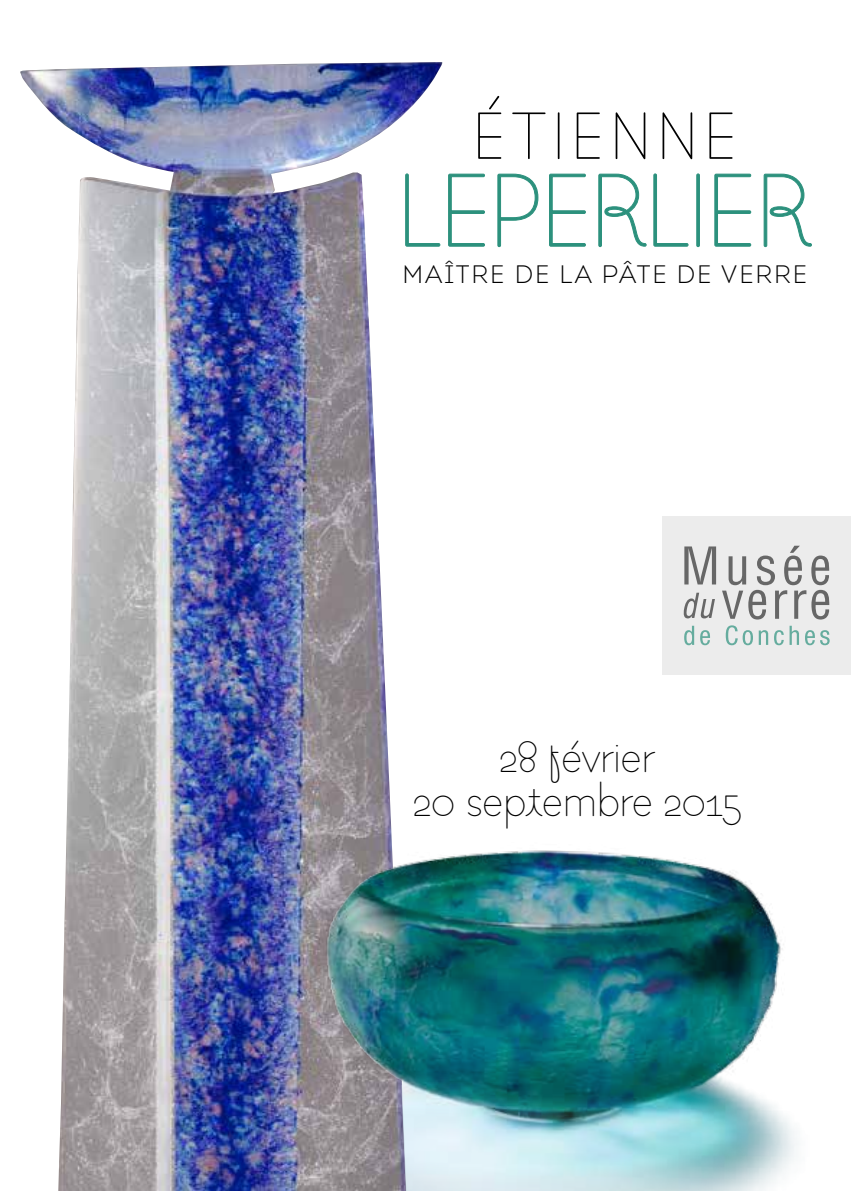
<style>
.page{position:relative;width:851px;height:1191px;background:#fff}
.page>*{position:absolute;margin:0;border:0;box-sizing:border-box;transform-origin:0 0}
.t1{font:102.6px "Los Niches";color:#2c917d}
.t2{font:66px "Los Niches";letter-spacing:.11em;color:#000}
.t3{font:44px/44px "Los Niches";color:#000;text-align:center}
.t4{font:300 25.2px "Intro";letter-spacing:.07em;color:#000}
</style>
<div class="page">
<img style="left:20px;top:62px;width:422px;height:1129px">
<svg style="left:405px;top:173px;width:35px;height:74px"></svg>
<svg style="left:448px;top:173px;width:37px;height:74px"></svg>
<svg style="left:497px;top:173px;width:41px;height:74px"></svg>
<svg style="left:549px;top:173px;width:37px;height:74px"></svg>
<svg style="left:598px;top:173px;width:49px;height:74px"></svg>
<svg style="left:653px;top:173px;width:35px;height:74px"></svg>
<div style="left:696px;top:173px;width:3px;height:74px;border:1px solid #2c917d"></div>
<svg style="left:714px;top:173px;width:37px;height:74px"></svg>
<svg style="left:763px;top:173px;width:49px;height:74px"></svg>
<img style="left:242px;top:734px;width:556px;height:457px">
<div style="left:662px;top:516px;width:188px;height:159px;background:#ececec"></div>
<svg style="left:684px;top:546px;width:32px;height:38px"></svg>
<svg style="left:683px;top:592px;width:31px;height:26px"></svg>
<svg style="left:722px;top:546px;width:107px;height:73px"></svg>
<svg style="left:684px;top:626px;width:10px;height:19px"></svg>
<svg style="left:700px;top:630px;width:10px;height:15px"></svg>
<svg style="left:725px;top:625px;width:27px;height:20px"></svg>
<svg style="left:758px;top:630px;width:25px;height:15px"></svg>
<svg style="left:789px;top:626px;width:9px;height:19px"></svg>
<svg style="left:805px;top:630px;width:24px;height:15px"></svg>
<h2 class="t2" style="left:473px;top:94px;width:264px">ÉTIENNE</h2>
<h1 class="t1" style="left:398px;top:145px;width:415px">LEPERLIER</h1>
<p class="t4" style="left:402px;top:259px;width:406px">MAÎTRE DE LA PÂTE DE VERRE</p>
<p class="t3" style="left:413px;top:737px;width:329px">28 février<br>20 septembre 2015</p>
</div>
